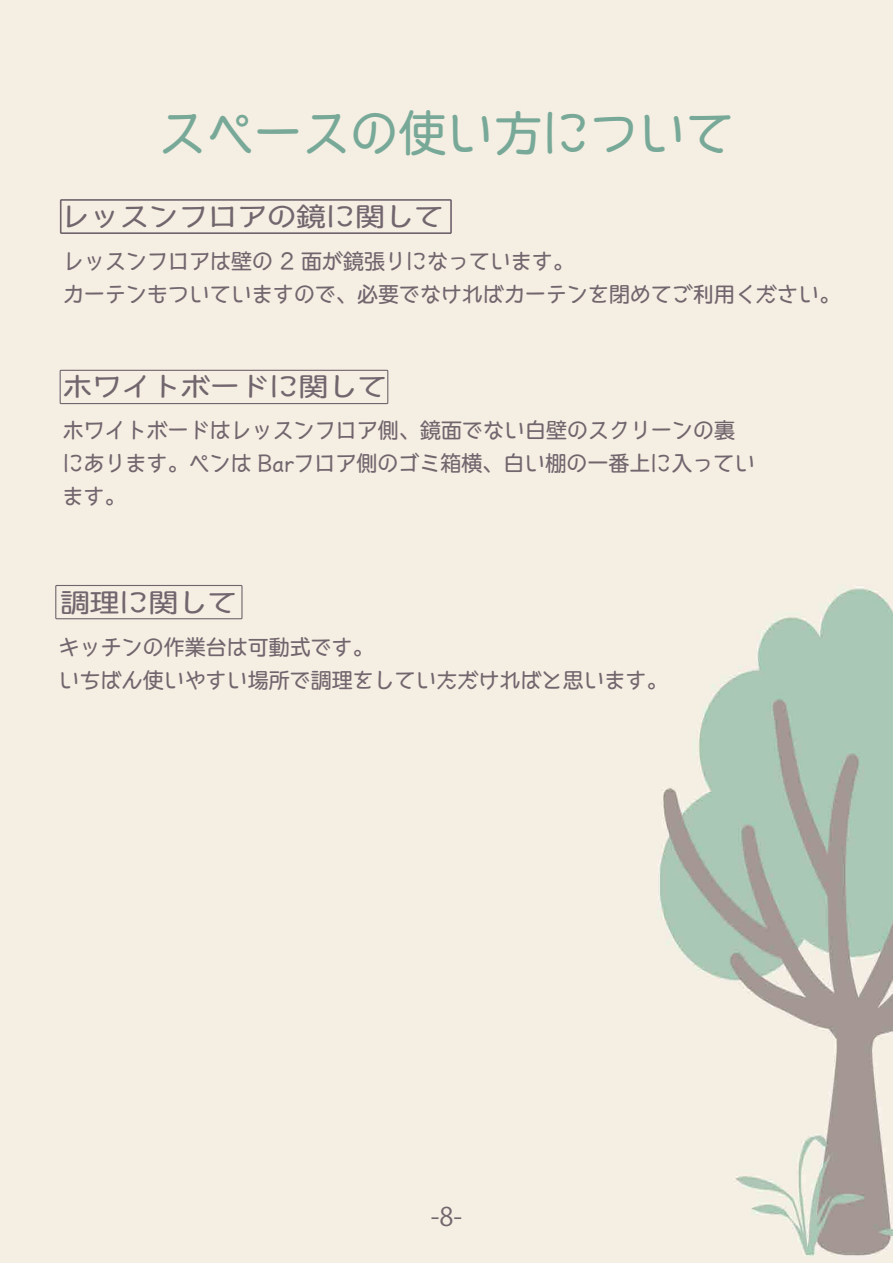
<style>
.page{position:relative;width:893px;height:1263px;background:#fff}
.page>*{position:absolute;margin:0;border:0;box-sizing:border-box;transform-origin:0 0}
.t1{font:500 48px "TB Cine R Go Std";color:#78a998}
.t2{font:500 25.65px "TB Cine R Go Std";color:#72666e;scale:1.15 1}
.t3{font:25.5px "Koz Go Pr 6 N";color:#72666d}
.t4{font:500 21px/33px "TB Cine R Go Std";color:#72666e}
</style>
<div class="page">
<img style="left:0;top:0;width:893px;height:1263px">
<div style="left:60px;top:199px;width:392px;height:35px;border:2px solid #71656d"></div>
<div style="left:60px;top:370px;width:328px;height:34px;border:1px solid #71656d"></div>
<div style="left:55px;top:585px;width:188px;height:34px;border:1px solid #71656d"></div>
<h1 class="t1" style="left:158px;top:91px;width:577px">スペースの使い方について</h1>
<p class="t2" style="left:61px;top:194px;width:335px">レッスンフロアの鏡に関して</p>
<p class="t4" style="left:63px;top:244px;width:778px">レッスンフロアは壁の 2 面が鏡張りになっています。<br>カーテンもついていますので、必要でなければカーテンを閉めてご利用ください。</p>
<p class="t2" style="left:63px;top:364px;width:284px">ホワイトボードに関して</p>
<p class="t4" style="left:63px;top:413px;width:694px">ホワイトボードはレッスンフロア側、鏡面でない白壁のスクリーンの裏にあります。ペンは Barフロア側のゴミ箱横、白い棚の一番上に入っています。</p>
<p class="t2" style="left:60px;top:579px;width:155px">調理に関して</p>
<p class="t4" style="left:59px;top:630px;width:610px">キッチンの作業台は可動式です。<br>いちばん使いやすい場所で調理をしていただければと思います。</p>
<p class="t3" style="left:431px;top:1202px;width:33px">-8-</p>
</div>
